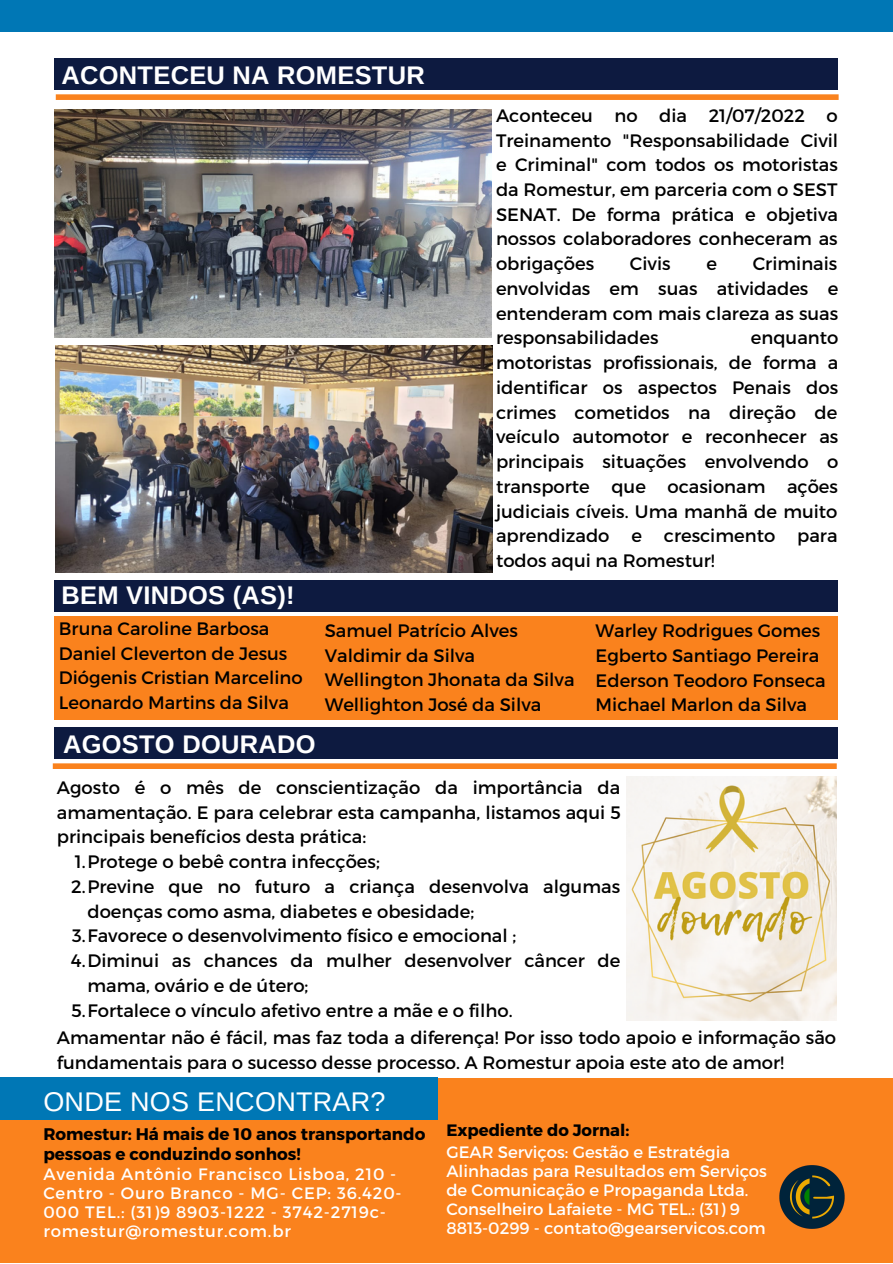
<style>
.page{position:relative;width:893px;height:1264px;background:#fff}
.page>*{position:absolute;margin:0;border:0;box-sizing:border-box;transform-origin:0 0}
.t1{font:27px "Arimo";letter-spacing:.01em;color:#fff}
.t2{font:700 25.5px "Arimo";letter-spacing:.01em;color:#fff}
.t3{font:18px/24.8px "Montserrat";color:#000;text-align:justify}
.t4{font:700 16.8px/19.5px "Montserrat";color:#000}
.t5{font:16.5px/19px "Montserrat";color:#fff}
.t6{font:16.5px/19px "Montserrat";letter-spacing:.05em;color:#fff}
.t7{font:700 16.5px "Montserrat";color:#000}
</style>
<div class="page">
<div style="left:0;top:1077px;width:892px;height:185px;background:#fa821d"></div>
<img style="left:779px;top:1165px;width:66px;height:64px">
<div style="left:0;top:1077px;width:437px;height:43px;background:#0077b5"></div>
<div style="left:0;top:0;width:892px;height:31px;background:#0077b5"></div>
<div style="left:54px;top:727px;width:784px;height:31px;background:#0d1a40"></div>
<div style="left:53px;top:763px;width:783px;height:6px;background:#fa821d"></div>
<img style="left:627px;top:776px;width:209px;height:244px">
<div style="left:54px;top:616px;width:784px;height:103px;background:#fa821d"></div>
<div style="left:54px;top:580px;width:784px;height:31px;background:#0d1a40"></div>
<div style="left:54px;top:58px;width:784px;height:32px;background:#0d1a40"></div>
<div style="left:56px;top:94px;width:782px;height:6px;background:#fa821d"></div>
<img style="left:54px;top:109px;width:437px;height:228px">
<img style="left:56px;top:345px;width:436px;height:227px">
<h2 class="t2" style="left:62px;top:61px;width:365px">ACONTECEU NA ROMESTUR</h2>
<h2 class="t2" style="left:62px;top:581px;width:235px">BEM VINDOS (AS)!</h2>
<p class="t3" style="left:496px;top:102px;width:344px">Aconteceu no dia 21/07/2022 o Treinamento "Responsabilidade Civil e Criminal" com todos os motoristas da Romestur, em parceria com o SEST SENAT. De forma prática e objetiva nossos colaboradores conheceram as obrigações</p>
<p class="t3" style="left:496px;top:250px;width:344px;text-indent:257px">Criminais envolvidas em suas atividades e entenderam com mais clareza as suas responsabilidades</p>
<p class="t3" style="left:630px;top:250px;width:42px">Civis</p>
<p class="t3" style="left:706px;top:250px;width:12px">e</p>
<p class="t3" style="left:496px;top:325px;width:344px;text-indent:255px">enquanto motoristas profissionais, de forma a identificar os aspectos Penais dos crimes cometidos na direção de veículo automotor e reconhecer as principais situações envolvendo o transporte que ocasionam ações judiciais cíveis. Uma manhã de muito aprendizado e crescimento para todos aqui na Romestur!</p>
<p class="t3" style="left:59px;top:615px;width:245px;text-align:left">Bruna Caroline Barbosa<br>Daniel Cleverton de Jesus<br>Diógenis Cristian Marcelino<br>Leonardo Martins da Silva</p>
<h2 class="t2" style="left:63px;top:730px;width:254px">AGOSTO DOURADO</h2>
<p class="t3" style="left:325px;top:617px;width:251px;text-align:left">Samuel Patrício Alves<br>Valdimir da Silva<br>Wellington Jhonata da Silva<br>Wellighton José da Silva</p>
<p class="t3" style="left:595px;top:617px;width:231px;text-align:left">Warley Rodrigues Gomes<br>Egberto Santiago Pereira<br>Ederson Teodoro Fonseca<br>Michael Marlon da Silva</p>
<p class="t3" style="left:57px;top:774px;width:565px">Agosto é o mês de conscientização da importância da amamentação. E para celebrar esta campanha, listamos aqui 5 principais benefícios desta prática:</p>
<p class="t3" style="left:75px;top:848px;width:306px">1.Protege o bebê contra infecções;</p>
<p class="t3" style="left:71px;top:873px;width:550px">2.Previne que no futuro a criança desenvolva algumas</p>
<p class="t3" style="left:87px;top:897px;width:388px">doenças como asma, diabetes e obesidade;</p>
<p class="t3" style="left:72px;top:922px;width:446px">3.Favorece o desenvolvimento físico e emocional ;</p>
<p class="t3" style="left:71px;top:947px;width:551px">4.Diminui as chances da mulher desenvolver câncer de</p>
<p class="t3" style="left:87px;top:972px;width:222px">mama, ovário e de útero;</p>
<p class="t3" style="left:71px;top:996px;width:442px">5.Fortalece o vínculo afetivo entre a mãe e o filho.</p>
<p class="t3" style="left:57px;top:1024px;width:780px">Amamentar não é fácil, mas faz toda a diferença! Por isso todo apoio e informação são fundamentais para o sucesso desse processo. A Romestur apoia este ato de amor!</p>
<h1 class="t1" style="left:43px;top:1086px;width:344px">ONDE NOS ENCONTRAR?</h1>
<p class="t4" style="left:43px;top:1123px;width:383px">Romestur: Há mais de 10 anos transportando pessoas e conduzindo sonhos!</p>
<p class="t6" style="left:43px;top:1163px;width:360px">Avenida Antônio Francisco Lisboa, 210 - Centro - Ouro Branco - MG- CEP: 36.420- 000 TEL.: (31)9 8903-1222 - 3742-2719c&shy;romestur@romestur.com.br</p>
<p class="t7" style="left:446px;top:1119px;width:184px">Expediente do Jornal:</p>
<p class="t5" style="left:446px;top:1141px;width:322px">GEAR Serviços: Gestão e Estratégia Alinhadas para Resultados em Serviços de Comunicação e Propaganda Ltda.<br>Conselheiro Lafaiete - MG TEL.: (31) 9<br>8813-0299 - contato@gearservicos.com</p>
</div>
